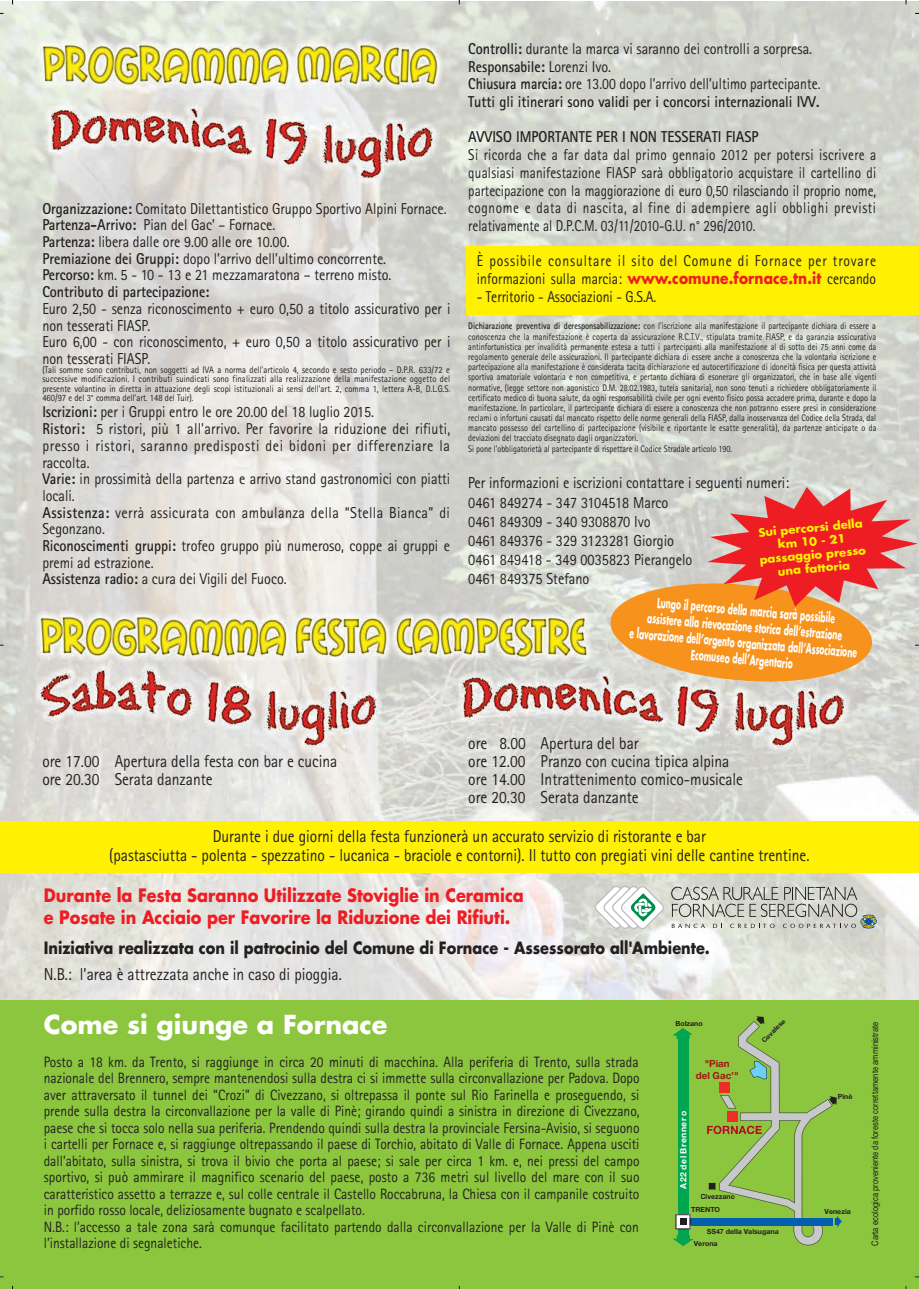
<style>
.page{position:relative;width:919px;height:1289px;background:#fff}
.page>*{position:absolute;margin:0;border:0;box-sizing:border-box;transform-origin:0 0}
.t1{font:700 25.5px "Futura";color:#fff}
.t2{font:700 18px/22.5px "Futura";color:#ee1d23;scale:.89 1}
.t3{font:17.25px/18px "Rotis Sans Serif";color:#231f20;scale:.89 1}
.t4{font:700 16.5px "Futura";color:#231f20;scale:.88 1}
.t5{font:15.9px/19.2px "Rotis Sans Serif";color:#231f20;scale:.89 1}
.t6{font:15.75px/16.6px "Rotis Sans Serif";color:#231f20;scale:.89 1}
.t7{font:15.75px/17.7px "Rotis Sans Serif";color:#231f20;text-align:justify;scale:.84 1}
.t8{font:15.75px/17.7px "Rotis Sans Serif";letter-spacing:.06em;color:#231f20;scale:.87 1}
.t9{font:700 15.75px "Rotis Sans Serif";color:#231f20;scale:.89 1}
.t10{font:15.75px "Rotis Sans Serif";color:#231f20;scale:.87 1}
.t11{font:15px/16.5px "Rotis Sans Serif";color:#231f20;scale:.9 1}
.t12{font:700 13.65px/16.4px "Futura";color:#fff;text-align:center;scale:.56 1}
.t13{font:700 11.4px "Helvetica Neue";color:#9e1711}
.t14{font:700 11.25px/13.5px "Futura";color:#fff101;text-align:center}
.t15{font:700 9.75px/11.7px "Helvetica Neue";color:#9e1711;text-align:center}
.t16{font:9.6px/10.2px "Rotis Sans Serif";color:#231f20;scale:.85 1}
.t17{font:9.6px/9.1px "Rotis Sans Serif";color:#231f20;text-align:justify;scale:.89 1}
.t18{font:9px "Helvetica";color:#231f20;scale:.84 1}
.t19{font:700 8.7px "Helvetica Neue";letter-spacing:.05em;color:#fff}
.t20{font:700 7.05px/13.5px "Helvetica Neue";color:#231f20}
.s1{font-weight:700}
.s2{font-family:"Futura";font-weight:700;color:#ee1d23}
.s3{color:#a8a9ad}
</style>
<div class="page">
<img style="left:0;top:1px;width:918px;height:999px">
<div style="left:466px;top:246px;width:452px;height:68px;background:#fff101"></div>
<div style="left:0;top:1000px;width:918px;height:288px;background:#8bc63e"></div>
<div style="left:688px;top:1217px;width:144px;height:8px;background:#015fae"></div>
<div style="left:677px;top:1034px;width:11px;height:205px;background:#00a54f"></div>
<svg style="left:673px;top:1028px;width:19px;height:10px"></svg>
<svg style="left:673px;top:1235px;width:19px;height:11px"></svg>
<svg style="left:675px;top:1214px;width:16px;height:15px"></svg>
<div style="left:679px;top:1218px;width:7px;height:6px;background:#231f20"></div>
<svg style="left:707px;top:1016px;width:134px;height:229px"></svg>
<div style="left:0;top:821px;width:918px;height:51px;background:#fff101"></div>
<svg style="left:594px;top:885px;width:70px;height:44px"></svg>
<svg style="left:671px;top:886px;width:205px;height:42px;background:#bcbeb6"></svg>
<svg style="left:608px;top:487px;width:310px;height:199px;background:#e49972"></svg>
<p class="t6" style="left:42px;top:201px;width:456px"><span class="s1">Organizzazione:</span> Comitato Dilettantistico Gruppo Sportivo Alpini Fornace.<br><span class="s1">Partenza-Arrivo:</span> Pian del Gac’ – Fornace.<br><span class="s1">Partenza:</span> libera dalle ore 9.00 alle ore 10.00.<br><span class="s1">Premiazione dei Gruppi:</span> dopo l’arrivo dell’ultimo concorrente.<br><span class="s1">Percorso:</span> km. 5 - 10 - 13 e 21 mezzamaratona – terreno misto.<br><span class="s1">Contributo di partecipazione:</span></p>
<h3 class="t5" style="left:42px;top:302px;width:460px;line-height:16.6px">Euro 2,50 - senza riconoscimento + euro 0,50 a titolo assicurativo per i non tesserati FIASP.<br>Euro 6,00 - con riconoscimento, + euro 0,50 a titolo assicurativo per i non tesserati FIASP.</h3>
<p class="t17" style="left:42px;top:366px;width:460px">(Tali somme sono contributi, non soggetti ad IVA a norma dell’articolo 4, secondo e sesto periodo – D.P.R. 633/72 e successive modificazioni. I contributi suindicati sono finalizzati alla realizzazione della manifestazione oggetto del presente volantino in diretta in attuazione degli scopi istituzionali ai sensi dell’art. 2, comma 1, lettera A-B, D.L.G.S.<br>460/97 e del 3° comma dell’art. 148 del Tuir).</p>
<p class="t6" style="left:42px;top:405px;width:460px"><span class="s1">Iscrizioni:</span> per i Gruppi entro le ore 20.00 del 18 luglio 2015.<br><span class="s1">Ristori:</span> 5 ristori, più 1 all’arrivo. Per favorire la riduzione dei rifiuti, presso i ristori, saranno predisposti dei bidoni per differenziare la raccolta.<br><span class="s1">Varie:</span> in prossimità della partenza e arrivo stand gastronomici con piatti locali.<br><span class="s1">Assistenza:</span> verrà assicurata con ambulanza della “Stella Bianca” di Segonzano.<br><span class="s1">Riconoscimenti gruppi:</span> trofeo gruppo più numeroso, coppe ai gruppi e premi ad estrazione.<br><span class="s1">Assistenza radio:</span> a cura dei Vigili del Fuoco.</p>
<h3 class="t6" style="left:468px;top:42px;width:397px;line-height:17.7px"><span class="s1">Controlli:</span> durante la marca vi saranno dei controlli a sorpresa.<br><span class="s1">Responsabile:</span> Lorenzi Ivo.<br><span class="s1">Chiusura marcia:</span> ore 13.00 dopo l’arrivo dell’ultimo partecipante.<br><span class="s1">Tutti gli itinerari sono validi per i concorsi internazionali IVV.</span></h3>
<h3 class="t9" style="left:468px;top:127px;width:328px">AVVISO IMPORTANTE PER I NON TESSERATI FIASP</h3>
<p class="t7" style="left:468px;top:147px;width:487px">Si ricorda che a far data dal primo gennaio 2012 per potersi iscrivere a qualsiasi manifestazione FIASP sarà obbligatorio acquistare il cartellino di partecipazione con la maggiorazione di euro 0,50 rilasciando il proprio nome, cognome e data di nascita, al fine di adempiere agli obblighi previsti relativamente al D.P.C.M. 03/11/2010-G.U. n° 296/2010.</p>
<h3 class="t8" style="left:477px;top:254px;width:460px">È possibile consultare il sito del Comune di Fornace per trovare informazioni sulla marcia: <span class="s2">www.comune.fornace.tn.it</span> cercando</h3>
<h3 class="t10" style="left:477px;top:291px;width:208px">- Territorio - Associazioni - G.S.A.</h3>
<p class="t16" style="left:468px;top:322px;width:481px"><span class="s1">Dichiarazione preventiva di deresponsabilizzazione:</span> con l’iscrizione alla manifestazione il partecipante dichiara di essere a conoscenza che la manifestazione è coperta da assicurazione R.C.T.V., stipulata tramite FIASP, e da garanzia assicurativa antinfortunistica per invalidità permanente estesa a tutti i partecipanti alla manifestazione al di sotto dei 75 anni come da regolamento generale delle assicurazioni. Il partecipante dichiara di essere anche a conoscenza che la volontaria iscrizione e partecipazione alla manifestazione è considerata tacita dichiarazione ed autocertificazione di idoneità fisica per questa attività sportiva amatoriale volontaria e non competitiva, e pertanto dichiara di esonerare gli organizzatori, che in base alle vigenti normative, (legge settore non agonistico D.M. 28.02.1983, tutela sanitaria), non sono tenuti a richiedere obbligatoriamente il certificato medico di buona salute, da ogni responsabilità civile per ogni evento fisico possa accadere prima, durante e dopo la manifestazione. In particolare, il partecipante dichiara di essere a conoscenza che non potranno essere presi in considerazione reclami o infortuni causati dal mancato rispetto delle norme generali della FIASP, dalla inosservanza del Codice della Strada, dal mancato possesso del cartellino di partecipazione (visibile e riportante le esatte generalità), da partenze anticipate o da deviazioni del tracciato disegnato dagli organizzatori.<br>Si pone l’obbligatorietà al partecipante di rispettare il Codice Stradale articolo 190.</p>
<h3 class="t5" style="left:468px;top:475px;width:362px">Per informazioni e iscrizioni contattare i seguenti numeri:<br>0461 849274 - 347 3104518 Marco<br>0461 849309 - 340 9308870 Ivo<br>0461 849376 - 329 3123281 Giorgio<br>0461 849418 - 349 0035823 Pierangelo<br>0461 849375 Stefano</h3>
<p class="t14" style="left:756px;top:525px;width:108px;rotate:-5deg">Sui percorsi della km 10 - 21 passaggio presso una fattoria</p>
<h3 class="t12" style="left:633px;top:591px;width:409px;rotate:5deg">Lungo il percorso della marcia sarà possibile<br>assistere alla rievocazione storica dell’estrazione<br>e lavorazione dell’argento organizzata dall’Associazione Ecomuseo dell’Argentario</h3>
<h3 class="t3" style="left:42px;top:753px;width:333px">ore 17.00 Apertura della festa con bar e cucina ore 20.30 Serata danzante</h3>
<h3 class="t3" style="left:468px;top:735px;width:310px">ore 8.00 Apertura del bar<br>ore 12.00 Pranzo con cucina tipica alpina ore 14.00 Intrattenimento comico-musicale ore 20.30 Serata danzante</h3>
<h3 class="t3" style="left:109px;top:827px;width:788px;line-height:19.5px;text-align:center">Durante i due giorni della festa funzionerà un accurato servizio di ristorante e bar<br>(pastasciutta - polenta - spezzatino - lucanica - braciole e contorni). Il tutto con pregiati vini delle cantine trentine.</h3>
<h2 class="t2" style="left:44px;top:883px;width:541px">Durante la Festa Saranno Utilizzate Stoviglie in Ceramica e Posate in Acciaio per Favorire la Riduzione dei Rifiuti.</h2>
<h3 class="t4" style="left:44px;top:936px;width:758px">Iniziativa realizzata con il patrocinio del Comune di Fornace - Assessorato all'Ambiente.</h3>
<h3 class="t3" style="left:44px;top:966px;width:336px">N.B.: l’area è attrezzata anche in caso di pioggia.</h3>
<h1 class="t1" style="left:44px;top:1006px;width:345px">Come si giunge a Fornace</h1>
<p class="t11" style="left:44px;top:1054px;width:663px">Posto a 18 km. da Trento, si raggiunge in circa 20 minuti di macchina. Alla periferia di Trento, sulla strada nazionale del Brennero, sempre mantenendosi sulla destra ci si immette sulla circonvallazione per Padova. Dopo aver attraversato il tunnel dei “Crozi” di Civezzano, si oltrepassa il ponte sul Rio Farinella e proseguendo, si prende sulla destra la circonvallazione per la valle di Pinè; girando quindi a sinistra in direzione di Civezzano, paese che si tocca solo nella sua periferia. Prendendo quindi sulla destra la provinciale Fersina-Avisio, si seguono i cartelli per Fornace e, si raggiunge oltrepassando il paese di Torchio, abitato di Valle di Fornace. Appena usciti dall’abitato, sulla sinistra, si trova il bivio che porta al paese; si sale per circa 1 km. e, nei pressi del campo sportivo, si può ammirare il magnifico scenario del paese, posto a 736 metri sul livello del mare con il suo caratteristico assetto a terrazze e, sul colle centrale il Castello Roccabruna, la Chiesa con il campanile costruito in porfido rosso locale, deliziosamente bugnato e scalpellato.<br>N.B.: l’accesso a tale zona sarà comunque facilitato partendo dalla circonvallazione per la Valle di Pinè con l’installazione di segnaletiche.</p>
<p class="t20" style="left:675px;top:1016px;width:29px">Bolzano</p>
<p class="t15" style="left:695px;top:1057px;width:44px">"Pian<br>del Gac’"</p>
<p class="t20" style="left:757px;top:1036px;width:32px;rotate:-45deg">Cavalese</p>
<p class="t19" style="left:677px;top:1188px;width:79px;rotate:-90deg">A22 del Brenner o</p>
<p class="t13" style="left:706px;top:1122px;width:57px"><span class="s3">F</span>ORNACE</p>
<p class="t20" style="left:691px;top:1189px;width:45px;text-indent:9px">Civezzano<br>TRENTO</p>
<p class="t20" style="left:693px;top:1236px;width:25px">Verona</p>
<p class="t20" style="left:706px;top:1224px;width:73px">SS47 della Valsugana</p>
<p class="t20" style="left:837px;top:1089px;width:16px">Pinè</p>
<p class="t20" style="left:824px;top:1204px;width:28px">Venezia</p>
<p class="t18" style="left:871px;top:1245px;width:268px;rotate:-90deg">Carta ecologica proveniente da foreste correttamente amministrate</p>
</div>
